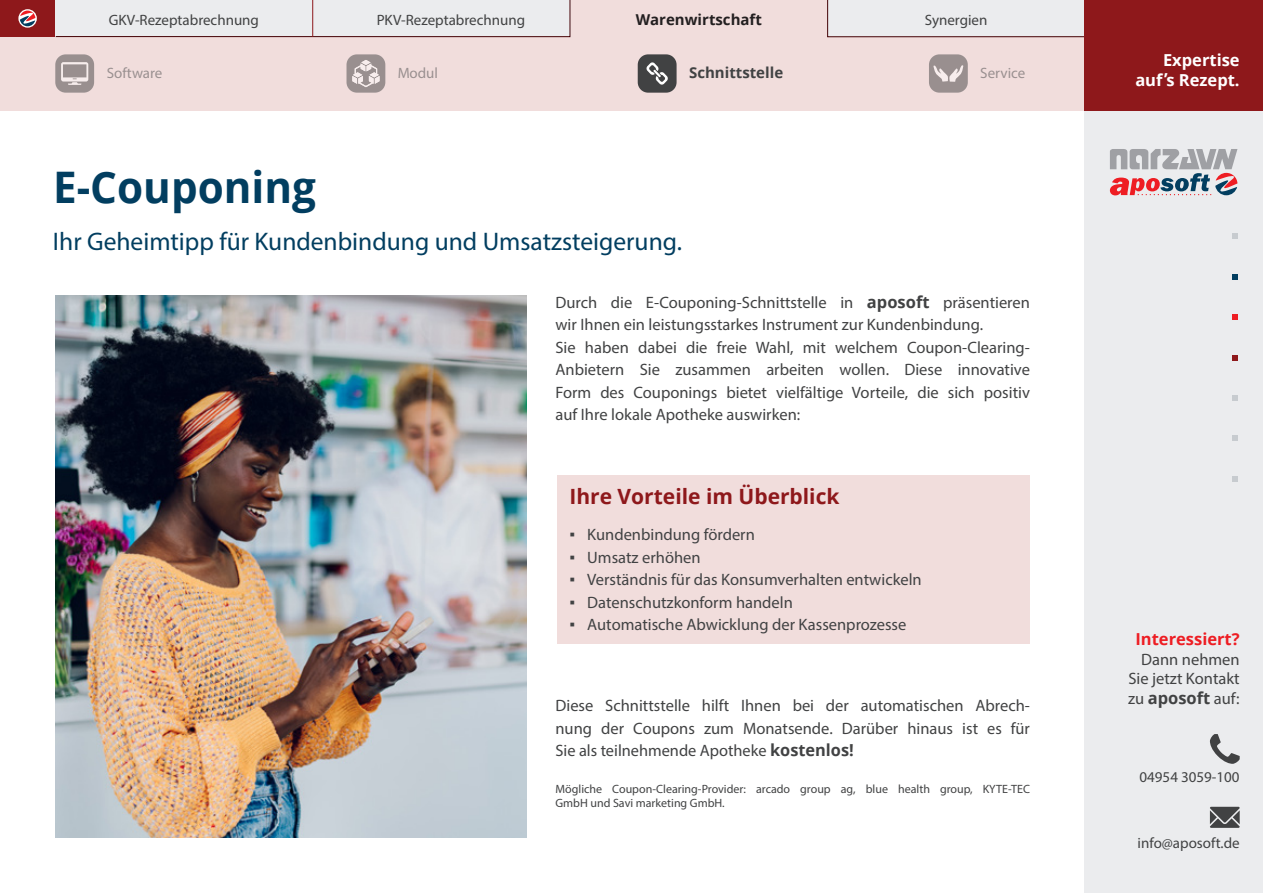
<style>
.page{position:relative;width:1263px;height:893px;background:#fff}
.page>*{position:absolute;margin:0;border:0;box-sizing:border-box;transform-origin:0 0}
.t1{font:700 43.5px "Open Sans";color:#023e60}
.t2{font:25.5px "Myriad Pro";color:#023e60}
.t3{font:700 21px "Open Sans";color:#8e181b}
.t4{font:16.5px/22.5px "Myriad Pro";color:#414243;text-align:justify}
.t5{font:700 16.5px/19.8px "Open Sans";color:#fff;text-align:right}
.t6{font:700 16.5px "Open Sans";color:#ee1d23}
.t7{font:700 16.5px "Open Sans";color:#414243}
.t8{font:15px "Myriad Pro";color:#414243}
.t9{font:700 15px "Open Sans";color:#231f20}
.t10{font:700 15px "Open Sans";color:#414243}
.t11{font:12px/14.4px "Myriad Pro";color:#414243}
.s1{font-family:"Open Sans";font-weight:700}
.s2{font-family:"Arial"}
.s3{font-family:"Myriad Pro";font-weight:400}
</style>
<div class="page">
<div style="left:1084px;top:111px;width:179px;height:782px;background:#ebecee"></div>
<svg style="left:1232px;top:476px;width:5px;height:5px"></svg>
<svg style="left:1232px;top:436px;width:5px;height:5px"></svg>
<svg style="left:1232px;top:395px;width:5px;height:5px"></svg>
<svg style="left:1232px;top:355px;width:5px;height:5px"></svg>
<svg style="left:1232px;top:315px;width:5px;height:5px"></svg>
<svg style="left:1232px;top:274px;width:5px;height:5px"></svg>
<svg style="left:1232px;top:234px;width:5px;height:5px"></svg>
<svg style="left:1210px;top:734px;width:30px;height:30px"></svg>
<svg style="left:1210px;top:807px;width:30px;height:21px"></svg>
<svg style="left:1110px;top:149px;width:127px;height:46px"></svg>
<div style="left:0;top:0;width:55px;height:37px;background:#8e181b"></div>
<div style="left:0;top:37px;width:1084px;height:73px;background:#f1dddc"></div>
<svg style="left:18px;top:9px;width:19px;height:19px"></svg>
<svg style="left:20px;top:11px;width:15px;height:15px"></svg>
<div style="left:570px;top:0;width:257px;height:37px;background:#f1dddc"></div>
<div style="left:827px;top:0;width:257px;height:37px;background:#ebecee"></div>
<div style="left:55px;top:0;width:515px;height:37px;background:#ebecee"></div>
<hr style="left:312px;top:0;width:1px;height:37px;background:#8e181b">
<div style="left:1084px;top:0;width:179px;height:111px;background:#8e181b"></div>
<div style="left:346px;top:54px;width:39px;height:39px;background:#998f8f;border-radius:10px"></div>
<svg style="left:352px;top:60px;width:28px;height:27px"></svg>
<div style="left:55px;top:54px;width:39px;height:39px;background:#998f8f;border-radius:10px"></div>
<svg style="left:61px;top:62px;width:27px;height:23px"></svg>
<div style="left:929px;top:54px;width:39px;height:39px;background:#998f8f;border-radius:10px"></div>
<svg style="left:933px;top:65px;width:30px;height:17px"></svg>
<div style="left:638px;top:54px;width:38px;height:39px;background:#414243;border-radius:10px"></div>
<svg style="left:646px;top:62px;width:22px;height:23px"></svg>
<div style="left:557px;top:475px;width:472px;height:169px;background:#f1dddc"></div>
<img style="left:55px;top:296px;width:472px;height:542px">
<p class="t8" style="left:109px;top:11px;width:152px">GKV-Rezeptabrechnung</p>
<p class="t8" style="left:377px;top:11px;width:150px">PKV-Rezeptabrechnung</p>
<p class="t9" style="left:636px;top:9px;width:128px">Warenwirtschaft</p>
<p class="t8" style="left:925px;top:11px;width:64px">Synergien</p>
<p class="t8" style="left:107px;top:64px;width:57px">Software</p>
<p class="t10" style="left:689px;top:62px;width:96px">Schnittstelle</p>
<p class="t8" style="left:397px;top:64px;width:42px">Modul</p>
<p class="t8" style="left:980px;top:64px;width:47px">Service</p>
<p class="t1" style="left:53px;top:156px;width:264px">E-Couponing</p>
<p class="t2" style="left:53px;top:226px;width:631px">Ihr Geheimtipp für Kundenbindung und Umsatzsteigerung.</p>
<p class="t4" style="left:555px;top:290px;width:476px">Durch die E-Couponing-Schnittstelle in <span class="s1">aposoft</span> präsentieren wir Ihnen ein leistungsstarkes Instrument zur Kundenbindung.</p>
<p class="t4" style="left:555px;top:335px;width:476px">Sie haben dabei die freie Wahl, mit welchem Coupon-Clearing-Anbietern Sie zusammen arbeiten wollen. Diese innovative Form des Couponings bietet vielfältige Vorteile, die sich positiv auf Ihre lokale Apotheke auswirken:</p>
<p class="t3" style="left:569px;top:482px;width:272px">Ihre Vorteile im Überblick</p>
<p class="t4" style="left:569px;top:523px;width:187px"><span class="s2">▪</span> Kundenbindung fördern</p>
<p class="t4" style="left:569px;top:546px;width:133px"><span class="s2">▪</span> Umsatz erhöhen</p>
<p class="t4" style="left:569px;top:568px;width:354px"><span class="s2">▪</span> Verständnis für das Konsumverhalten entwickeln</p>
<p class="t4" style="left:569px;top:591px;width:225px"><span class="s2">▪</span> Datenschutzkonform handeln</p>
<p class="t4" style="left:569px;top:613px;width:338px"><span class="s2">▪</span> Automatische Abwicklung der Kassenprozesse</p>
<p class="t4" style="left:555px;top:694px;width:476px">Diese Schnittstelle hilft Ihnen bei der automatischen Abrech&shy;nung der Coupons zum Monatsende. Darüber hinaus ist es für Sie als teilnehmende Apotheke <span class="s1">kostenlos!</span></p>
<p class="t11" style="left:555px;top:781px;width:476px">Mögliche Coupon-Clearing-Provider: arcado group ag, blue health group, KYTE-TEC<br>GmbH und Savi marketing GmbH.</p>
<p class="t5" style="left:1135px;top:50px;width:106px">Expertise auf’s Rezept.</p>
<p class="t6" style="left:1135px;top:627px;width:106px">Interessiert?</p>
<p class="t4" style="left:1128px;top:649px;width:113px;line-height:19.8px;text-align:right">Dann nehmen<br>Sie jetzt Kontakt</p>
<p class="t7" style="left:1128px;top:687px;width:113px"><span class="s3">zu</span> aposoft <span class="s3">auf:</span></p>
<p class="t8" style="left:1139px;top:768px;width:102px">04954 3059-100</p>
<p class="t8" style="left:1137px;top:833px;width:104px">info@aposoft.de</p>
</div>
